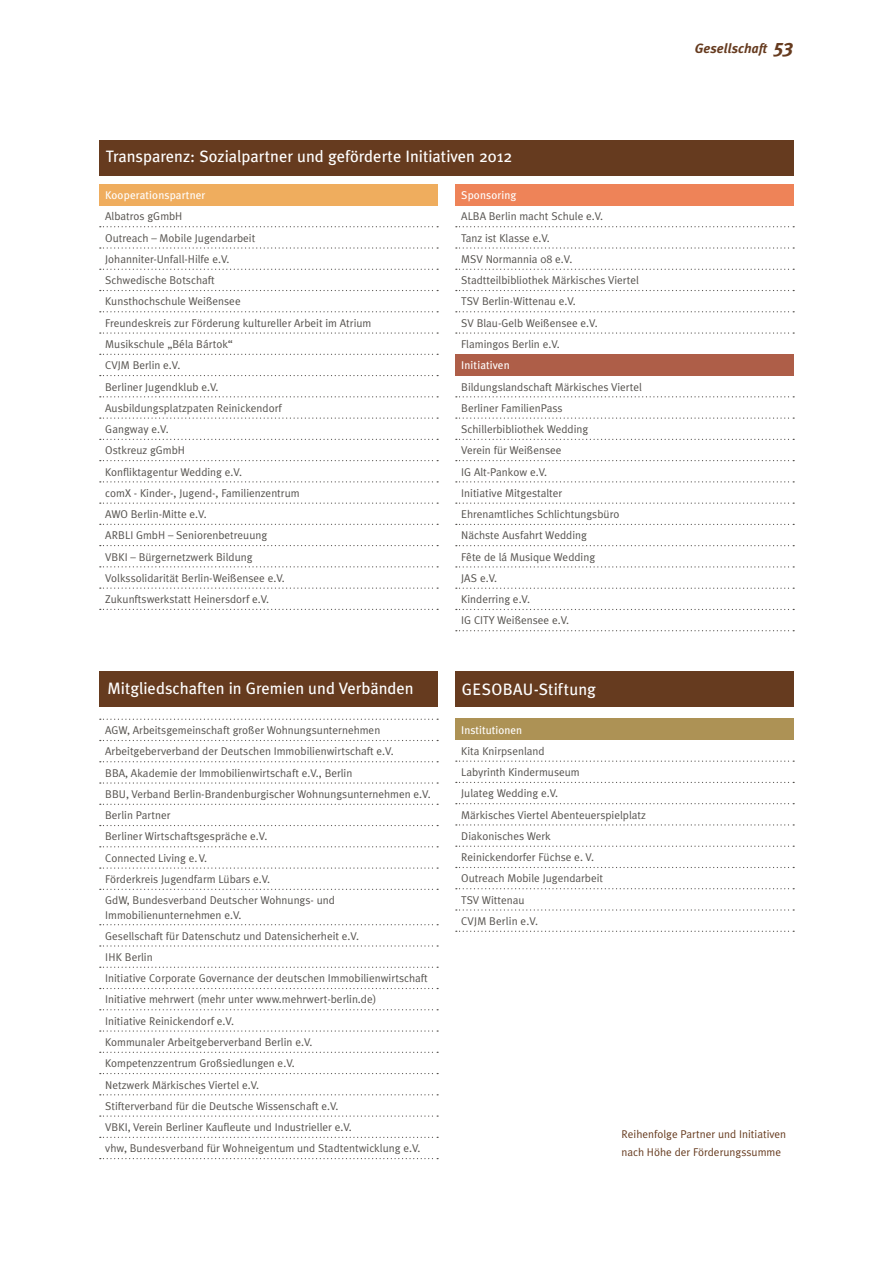
<style>
.page{position:relative;width:893px;height:1263px;background:#fff}
.page>*{position:absolute;margin:0;border:0;box-sizing:border-box;transform-origin:0 0}
.t1{font:16.5px "Meta Plus";color:#fff}
.t2{font:italic 700 13.5px "Meta Plus";color:#663b1f}
.t3{font:11.25px/21.3px "Meta Plus Normal";color:#55524e}
.t4{font:11.25px/17.5px "Meta Plus Normal";color:#663b1f}
.t5{font:11.25px "Meta Plus";letter-spacing:.01em;color:#fff}
.s1{font-size:19.5px}
</style>
<div class="page">
<div style="left:99px;top:140px;width:695px;height:35px;background:#663b1f"></div>
<div style="left:455px;top:184px;width:339px;height:21px;background:#ee8358"></div>
<div style="left:455px;top:354px;width:339px;height:22px;background:#ae5e48"></div>
<svg style="left:456px;top:630px;width:338px;height:1px"></svg>
<svg style="left:456px;top:460px;width:338px;height:1px"></svg>
<svg style="left:456px;top:481px;width:338px;height:1px"></svg>
<svg style="left:456px;top:524px;width:338px;height:1px"></svg>
<svg style="left:456px;top:545px;width:338px;height:1px"></svg>
<svg style="left:456px;top:566px;width:338px;height:1px"></svg>
<svg style="left:456px;top:588px;width:338px;height:1px"></svg>
<svg style="left:456px;top:609px;width:338px;height:1px"></svg>
<svg style="left:456px;top:502px;width:338px;height:2px"></svg>
<svg style="left:456px;top:332px;width:338px;height:2px"></svg>
<svg style="left:456px;top:311px;width:338px;height:1px"></svg>
<svg style="left:456px;top:226px;width:338px;height:1px"></svg>
<svg style="left:456px;top:247px;width:338px;height:2px"></svg>
<svg style="left:456px;top:269px;width:338px;height:1px"></svg>
<svg style="left:456px;top:290px;width:338px;height:1px"></svg>
<svg style="left:456px;top:396px;width:338px;height:1px"></svg>
<svg style="left:456px;top:417px;width:338px;height:2px"></svg>
<svg style="left:456px;top:439px;width:338px;height:1px"></svg>
<div style="left:99px;top:184px;width:339px;height:21px;background:#efad5e"></div>
<svg style="left:100px;top:226px;width:338px;height:1px"></svg>
<svg style="left:100px;top:247px;width:338px;height:2px"></svg>
<svg style="left:100px;top:269px;width:338px;height:1px"></svg>
<svg style="left:100px;top:290px;width:338px;height:1px"></svg>
<svg style="left:100px;top:311px;width:338px;height:1px"></svg>
<svg style="left:100px;top:332px;width:338px;height:2px"></svg>
<svg style="left:100px;top:354px;width:338px;height:1px"></svg>
<svg style="left:100px;top:375px;width:338px;height:1px"></svg>
<svg style="left:100px;top:396px;width:338px;height:1px"></svg>
<svg style="left:100px;top:417px;width:338px;height:2px"></svg>
<svg style="left:100px;top:439px;width:338px;height:1px"></svg>
<svg style="left:100px;top:460px;width:338px;height:1px"></svg>
<svg style="left:100px;top:481px;width:338px;height:1px"></svg>
<svg style="left:100px;top:502px;width:338px;height:2px"></svg>
<svg style="left:100px;top:524px;width:338px;height:1px"></svg>
<svg style="left:100px;top:545px;width:338px;height:1px"></svg>
<svg style="left:100px;top:566px;width:338px;height:1px"></svg>
<svg style="left:100px;top:587px;width:338px;height:2px"></svg>
<svg style="left:100px;top:609px;width:338px;height:1px"></svg>
<div style="left:99px;top:672px;width:339px;height:35px;background:#663b1f"></div>
<div style="left:455px;top:719px;width:339px;height:21px;background:#ad9255"></div>
<svg style="left:456px;top:931px;width:338px;height:1px"></svg>
<svg style="left:456px;top:760px;width:338px;height:2px"></svg>
<svg style="left:456px;top:782px;width:338px;height:1px"></svg>
<svg style="left:456px;top:824px;width:338px;height:1px"></svg>
<svg style="left:456px;top:846px;width:338px;height:1px"></svg>
<svg style="left:456px;top:867px;width:338px;height:1px"></svg>
<svg style="left:456px;top:888px;width:338px;height:1px"></svg>
<svg style="left:456px;top:909px;width:338px;height:1px"></svg>
<svg style="left:456px;top:803px;width:338px;height:1px"></svg>
<div style="left:455px;top:672px;width:339px;height:35px;background:#663b1f"></div>
<svg style="left:100px;top:945px;width:338px;height:1px"></svg>
<svg style="left:100px;top:967px;width:338px;height:1px"></svg>
<svg style="left:100px;top:988px;width:338px;height:1px"></svg>
<svg style="left:100px;top:1009px;width:338px;height:1px"></svg>
<svg style="left:100px;top:1030px;width:338px;height:2px"></svg>
<svg style="left:100px;top:1052px;width:338px;height:1px"></svg>
<svg style="left:100px;top:1073px;width:338px;height:1px"></svg>
<svg style="left:100px;top:1094px;width:338px;height:1px"></svg>
<svg style="left:100px;top:1115px;width:338px;height:2px"></svg>
<svg style="left:100px;top:1137px;width:338px;height:1px"></svg>
<svg style="left:100px;top:1158px;width:338px;height:1px"></svg>
<svg style="left:100px;top:761px;width:338px;height:1px"></svg>
<svg style="left:100px;top:782px;width:338px;height:2px"></svg>
<svg style="left:100px;top:825px;width:338px;height:1px"></svg>
<svg style="left:100px;top:846px;width:338px;height:1px"></svg>
<svg style="left:100px;top:867px;width:338px;height:2px"></svg>
<svg style="left:100px;top:889px;width:338px;height:1px"></svg>
<svg style="left:100px;top:924px;width:338px;height:1px"></svg>
<svg style="left:100px;top:804px;width:338px;height:1px"></svg>
<svg style="left:100px;top:719px;width:338px;height:1px"></svg>
<svg style="left:100px;top:740px;width:338px;height:1px"></svg>
<h1 class="t1" style="left:106px;top:147px;width:408px">Transparenz: Sozialpartner und geförderte Initiativen 2012</h1>
<p class="t5" style="left:461px;top:189px;width:57px">Sponsoring</p>
<p class="t3" style="left:461px;top:206px;width:179px">ALBA Berlin macht Schule e.V.<br>Tanz ist Klasse e.V.<br>MSV Normannia 08 e.V.<br>Stadtteilbibliothek Märkisches Viertel<br>TSV Berlin-Wittenau e.V.<br>SV Blau-Gelb Weißensee e.V.<br>Flamingos Berlin e.V.</p>
<p class="t5" style="left:461px;top:359px;width:50px">Initiativen</p>
<p class="t3" style="left:461px;top:376px;width:182px">Bildungslandschaft Märkisches Viertel<br>Berliner FamilienPass<br>Schillerbibliothek Wedding<br>Verein für Weißensee<br>IG Alt-Pankow e.V.<br>Initiative Mitgestalter<br>Ehrenamtliches Schlichtungsbüro<br>Nächste Ausfahrt Wedding<br>Fête de lá Musique Wedding<br>JAS e.V.<br>Kinderring e.V.<br>IG CITY Weißensee e.V.</p>
<p class="t5" style="left:105px;top:189px;width:102px">Kooperationspartner</p>
<p class="t3" style="left:105px;top:206px;width:268px">Albatros gGmbH<br>Outreach – Mobile Jugendarbeit<br>Johanniter-Unfall-Hilfe e.V.<br>Schwedische Botschaft<br>Kunsthochschule Weißensee<br>Freundeskreis zur Förderung kultureller Arbeit im Atrium<br>Musikschule „Béla Bártok“<br>CVJM Berlin e.V.<br>Berliner Jugendklub e.V.<br>Ausbildungsplatzpaten Reinickendorf<br>Gangway e.V.<br>Ostkreuz gGmbH<br>Konfliktagentur Wedding e.V.<br>comX - Kinder-, Jugend-, Familienzentrum<br>AWO Berlin-Mitte e.V.<br>ARBLI GmbH – Seniorenbetreuung<br>VBKI – Bürgernetzwerk Bildung<br>Volkssolidarität Berlin-Weißensee e.V.<br>Zukunftswerkstatt Heinersdorf e.V.</p>
<h1 class="t1" style="left:107px;top:679px;width:308px">Mitgliedschaften in Gremien und Verbänden</h1>
<h1 class="t1" style="left:462px;top:680px;width:136px">GESOBAU-Stiftung</h1>
<p class="t2" style="left:695px;top:40px;width:100px">Gesellschaft <span class="s1">53</span></p>
<p class="t3" style="left:105px;top:719px;width:327px">AGW, Arbeitsgemeinschaft großer Wohnungsunternehmen Arbeitgeberverband der Deutschen Immobilienwirtschaft e.V.<br>BBA, Akademie der Immobilienwirtschaft e.V., Berlin<br>BBU, Verband Berlin-Brandenburgischer Wohnungsunternehmen e.V.<br>Berlin Partner<br>Berliner Wirtschaftsgespräche e.V.<br>Connected Living e.V.<br>Förderkreis Jugendfarm Lübars e.V.<br>GdW, Bundesverband Deutscher Wohnungs- und</p>
<p class="t3" style="left:105px;top:904px;width:324px">Immobilienunternehmen e.V.<br>Gesellschaft für Datenschutz und Datensicherheit e.V.<br>IHK Berlin<br>Initiative Corporate Governance der deutschen Immobilienwirtschaft Initiative mehrwert (mehr unter www.mehrwert-berlin.de)<br>Initiative Reinickendorf e.V.<br>Kommunaler Arbeitgeberverband Berlin e.V.<br>Kompetenzzentrum Großsiedlungen e.V.<br>Netzwerk Märkisches Viertel e.V.<br>Stifterverband für die Deutsche Wissenschaft e.V.<br>VBKI, Verein Berliner Kaufleute und Industrieller e.V.<br>vhw, Bundesverband für Wohneigentum und Stadtentwicklung e.V.</p>
<p class="t5" style="left:461px;top:723px;width:62px">Institutionen</p>
<p class="t3" style="left:461px;top:740px;width:186px">Kita Knirpsenland<br>Labyrinth Kindermuseum<br>Julateg Wedding e.V.<br>Märkisches Viertel Abenteuerspielplatz<br>Diakonisches Werk<br>Reinickendorfer Füchse e. V.<br>Outreach Mobile Jugendarbeit<br>TSV Wittenau<br>CVJM Berlin e.V.</p>
<p class="t4" style="left:621px;top:1125px;width:166px">Reihenfolge Partner und Initiativen nach Höhe der Förderungssumme</p>
</div>
